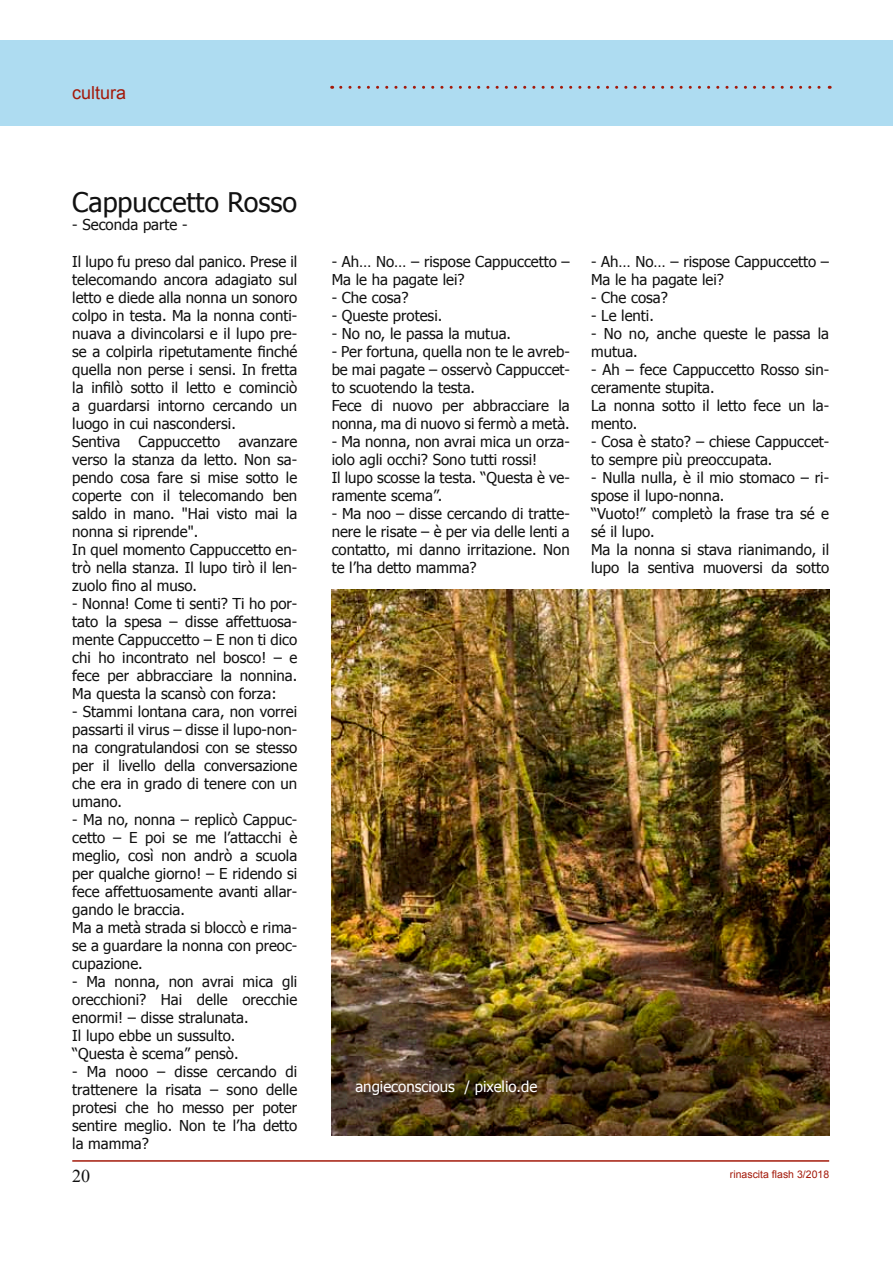
<style>
.page{position:relative;width:893px;height:1263px;background:#fff}
.page>*{position:absolute;margin:0;border:0;box-sizing:border-box;transform-origin:0 0}
.t1{font:27px "Tahoma";color:#111}
.t2{font:18px "Arial";color:#a3190a}
.t3{font:18px "Times New Roman";color:#111}
.t4{font:15px/18px "Tahoma";color:#111}
.t5{font:15px "Tahoma";color:#fff}
.t6{font:10.5px "Arial";color:#a3190a}
</style>
<div class="page">
<hr style="left:72px;top:1160px;width:757px;height:2px;background:#a3190a">
<div style="left:0;top:40px;width:893px;height:85px;background:#aedcf1"></div>
<svg style="left:341px;top:85px;width:489px;height:4px"></svg>
<img style="left:332px;top:589px;width:497px;height:546px">
<p class="t2" style="left:72px;top:81px;width:56px">cultura</p>
<h1 class="t1" style="left:72px;top:184px;width:226px">Cappuccetto Rosso</h1>
<p class="t4" style="left:72px;top:215px;width:117px">- Seconda parte -</p>
<p class="t4" style="left:72px;top:251px;width:227px">Il lupo fu preso dal panico. Prese il telecomando ancora adagiato sul letto e diede alla nonna un sonoro colpo in testa. Ma la nonna conti&shy;nuava a divincolarsi e il lupo pre&shy;se a colpirla ripetutamente finché quella non perse i sensi. In fretta la infilò sotto il letto e cominciò a guardarsi intorno cercando un luogo in cui nascondersi.<br>Sentiva Cappuccetto avanzare verso la stanza da letto. Non sa&shy;pendo cosa fare si mise sotto le coperte con il telecomando ben saldo in mano. "Hai visto mai la nonna si riprende".<br>In quel momento Cappuccetto en&shy;trò nella stanza. Il lupo tirò il len&shy;zuolo fino al muso.</p>
<p class="t4" style="left:72px;top:593px;width:227px;text-align:justify">- Nonna! Come ti senti? Ti ho por&shy;tato la spesa – disse affettuosa&shy;mente Cappuccetto – E non ti dico chi ho incontrato nel bosco! – e fece per abbracciare la nonnina.<br>Ma questa la scansò con forza:</p>
<p class="t4" style="left:72px;top:701px;width:227px;text-align:justify">- Stammi lontana cara, non vorrei passarti il virus – disse il lupo-non&shy;na congratulandosi con se stesso per il livello della conversazione che era in grado di tenere con un umano.</p>
<p class="t4" style="left:72px;top:809px;width:227px">- Ma no, nonna – replicò Cappuc&shy;cetto – E poi se me l’attacchi è meglio, così non andrò a scuola per qualche giorno! – E ridendo si fece affettuosamente avanti allar&shy;gando le braccia.<br>Ma a metà strada si bloccò e rima&shy;se a guardare la nonna con preoc&shy;cupazione.</p>
<p class="t4" style="left:72px;top:971px;width:226px">- Ma nonna, non avrai mica gli orecchioni? Hai delle orecchie enormi! – disse stralunata.<br>Il lupo ebbe un sussulto.<br>“Questa è scema” pensò.</p>
<p class="t4" style="left:72px;top:1061px;width:227px;text-align:justify">- Ma nooo – disse cercando di trattenere la risata – sono delle protesi che ho messo per poter sentire meglio. Non te l’ha detto la mamma?</p>
<p class="t3" style="left:72px;top:1164px;width:19px">20</p>
<p class="t4" style="left:332px;top:251px;width:240px">- Ah… No… – rispose Cappuccetto –<br>Ma le ha pagate lei?</p>
<p class="t4" style="left:332px;top:287px;width:78px">- Che cosa?</p>
<p class="t4" style="left:332px;top:305px;width:112px">- Queste protesi.</p>
<p class="t4" style="left:332px;top:323px;width:181px">- No no, le passa la mutua.</p>
<p class="t4" style="left:332px;top:341px;width:240px">- Per fortuna, quella non te le avreb&shy;be mai pagate – osservò Cappuccet&shy;to scuotendo la testa.<br>Fece di nuovo per abbracciare la nonna, ma di nuovo si fermò a metà.</p>
<p class="t4" style="left:332px;top:431px;width:240px">- Ma nonna, non avrai mica un orza&shy;iolo agli occhi? Sono tutti rossi!<br>Il lupo scosse la testa. “Questa è ve&shy;ramente scema”.</p>
<p class="t4" style="left:332px;top:503px;width:240px;text-align:justify">- Ma noo – disse cercando di tratte&shy;nere le risate – è per via delle lenti a contatto, mi danno irritazione. Non te l’ha detto mamma?</p>
<p class="t4" style="left:591px;top:251px;width:240px">- Ah… No… – rispose Cappuccetto –<br>Ma le ha pagate lei?</p>
<p class="t4" style="left:591px;top:287px;width:78px">- Che cosa?</p>
<p class="t4" style="left:591px;top:305px;width:64px">- Le lenti.</p>
<p class="t4" style="left:591px;top:323px;width:240px">- No no, anche queste le passa la mutua.</p>
<p class="t4" style="left:591px;top:359px;width:240px">- Ah – fece Cappuccetto Rosso sin&shy;ceramente stupita.<br>La nonna sotto il letto fece un la&shy;mento.</p>
<p class="t4" style="left:591px;top:431px;width:240px">- Cosa è stato? – chiese Cappuccet&shy;to sempre più preoccupata.</p>
<p class="t4" style="left:591px;top:467px;width:240px">- Nulla nulla, è il mio stomaco – ri&shy;spose il lupo-nonna.<br>“Vuoto!” completò la frase tra sé e sé il lupo.<br>Ma la nonna si stava rianimando, il lupo la sentiva muoversi da sotto</p>
<p class="t5" style="left:355px;top:1076px;width:183px">angieconscious / pixelio.de</p>
<p class="t6" style="left:730px;top:1167px;width:101px">rinascita flash 3/2018</p>
</div>
